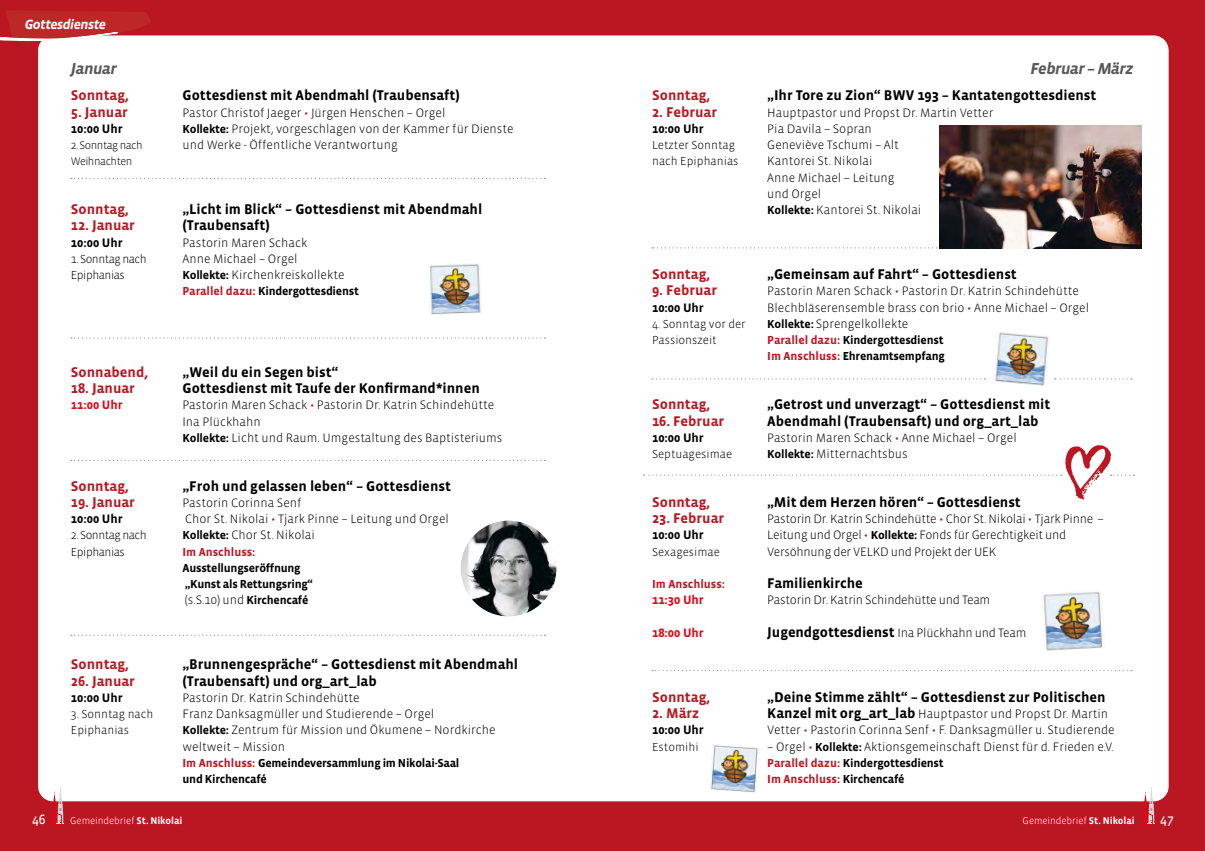
<style>
.page{position:relative;width:1205px;height:851px;background:#fff}
.page>*{position:absolute;margin:0;border:0;box-sizing:border-box;transform-origin:0 0}
.t1{font:italic 700 16.25px "Vista Sans OTCE";letter-spacing:-.03em;color:#575756}
.t2{font:700 14.38px/16.2px "Vista Sans OTCE";color:#000}
.t3{font:700 14.38px "Vista Sans OTCE";color:#ba1722}
.t4{font:italic 700 13.75px "Vista Sans OTCE";letter-spacing:-.04em;color:#fff}
.t5{font:13.75px "Vista Sans OTCE";color:#fff}
.t6{font:300 12.5px/16.2px "Vista Sans OTCE";color:#000}
.t7{font:300 12.5px/16.2px "Vista Sans OTCE";letter-spacing:-.02em;color:#000}
.t8{font:700 12.5px "Vista Sans OTCE";color:#000}
.t9{font:700 12.5px "Vista Sans OTCE";color:#e30613}
.t10{font:700 11.88px/16.2px "Vista Sans OTCE";letter-spacing:-.02em;color:#000}
.t11{font:300 11.88px/16.2px "Vista Sans OTCE";color:#000}
.t12{font:300 11.88px/16.2px "Vista Sans OTCE";letter-spacing:-.04em;color:#000}
.t13{font:700 11.88px "Vista Sans OTCE";color:#ba1722}
.t14{font:300 11.25px/16.2px "Vista Sans OTCE";letter-spacing:-.04em;color:#000}
.t15{font:300 10px "Vista Sans OTCE";letter-spacing:-.01em;color:#fff}
.s1{color:#ba1722}
.s2{font-weight:700;font-size:11.88px}
.s3{font-weight:700;font-size:14.38px}
.s4{font-weight:700}
</style>
<div class="page">
<div style="left:0;top:0;width:1205px;height:850px;background:#ba1722"></div>
<div style="left:38px;top:35px;width:1130px;height:766px;background:#fff;border-radius:15px"></div>
<svg style="left:0;top:10px;width:152px;height:32px"></svg>
<svg style="left:71px;top:634px;width:474px;height:1px"></svg>
<svg style="left:71px;top:337px;width:474px;height:1px"></svg>
<svg style="left:71px;top:459px;width:474px;height:2px"></svg>
<svg style="left:71px;top:178px;width:474px;height:1px"></svg>
<img style="left:429px;top:264px;width:53px;height:51px">
<img style="left:1043px;top:592px;width:61px;height:59px">
<img style="left:994px;top:332px;width:54px;height:54px">
<img style="left:710px;top:745px;width:48px;height:48px">
<svg style="left:652px;top:247px;width:285px;height:1px"></svg>
<svg style="left:652px;top:378px;width:333px;height:1px"></svg>
<svg style="left:1055px;top:378px;width:77px;height:1px"></svg>
<svg style="left:652px;top:670px;width:480px;height:1px"></svg>
<img style="left:939px;top:126px;width:202px;height:122px">
<svg style="left:52px;top:787px;width:12px;height:39px"></svg>
<svg style="left:1143px;top:787px;width:12px;height:39px"></svg>
<img style="left:461px;top:520px;width:95px;height:96px;border-radius:48px">
<svg style="left:643px;top:474px;width:491px;height:2px"></svg>
<p class="t4" style="left:25px;top:17px;width:83px">Gottesdienste</p>
<h1 class="t1" style="left:71px;top:59px;width:48px">Januar</h1>
<p class="t3" style="left:71px;top:87px;width:60px">Sonntag,</p>
<p class="t3" style="left:71px;top:103px;width:58px">5. Januar</p>
<p class="t8" style="left:71px;top:121px;width:53px">10:00 Uhr</p>
<p class="t14" style="left:71px;top:137px;width:73px">2. Sonntag nach<br>Weihnachten</p>
<p class="t3" style="left:71px;top:201px;width:60px">Sonntag,</p>
<p class="t3" style="left:71px;top:217px;width:66px">12. Januar</p>
<p class="t8" style="left:71px;top:235px;width:53px">10:00 Uhr</p>
<p class="t12" style="left:71px;top:250px;width:77px">1. Sonntag nach<br>Epiphanias</p>
<p class="t3" style="left:71px;top:363px;width:79px">Sonnabend,</p>
<p class="t3" style="left:71px;top:380px;width:66px">18. Januar</p>
<p class="t9" style="left:71px;top:398px;width:53px">11:00 Uhr</p>
<p class="t3" style="left:71px;top:477px;width:60px">Sonntag,</p>
<p class="t3" style="left:71px;top:493px;width:66px">19. Januar</p>
<p class="t8" style="left:71px;top:511px;width:53px">10:00 Uhr</p>
<p class="t12" style="left:71px;top:527px;width:77px">2. Sonntag nach<br>Epiphanias</p>
<p class="t3" style="left:71px;top:656px;width:60px">Sonntag,</p>
<p class="t3" style="left:71px;top:672px;width:66px">26. Januar</p>
<p class="t8" style="left:71px;top:690px;width:53px">10:00 Uhr</p>
<p class="t11" style="left:71px;top:705px;width:84px">3. Sonntag nach<br>Epiphanias</p>
<p class="t2" style="left:182px;top:87px;width:279px">Gottesdienst mit Abendmahl (Traubensaft)</p>
<p class="t6" style="left:182px;top:104px;width:332px">Pastor Christof Jaeger <span class="s1">•</span> Jürgen Henschen – Orgel<br><span class="s2">Kollekte:</span> Projekt, vorgeschlagen von der Kammer für Dienste und Werke - Öffentliche Verantwortung</p>
<p class="t2" style="left:182px;top:201px;width:301px">„Licht im Blick“ – Gottesdienst mit Abendmahl (Traubensaft)</p>
<p class="t6" style="left:182px;top:234px;width:163px">Pastorin Maren Schack<br>Anne Michael – Orgel<br><span class="s2">Kollekte:</span> Kirchenkreiskollekte</p>
<p class="t10" style="left:182px;top:283px;width:178px"><span class="s1">Parallel dazu:</span> Kindergottesdienst</p>
<p class="t2" style="left:182px;top:363px;width:299px">„Weil du ein Segen bist“<br>Gottesdienst mit Taufe der Konfirmand*innen</p>
<p class="t6" style="left:182px;top:397px;width:321px">Pastorin Maren Schack <span class="s1">•</span> Pastorin Dr. Katrin Schindehütte<br>Ina Plückhahn<br><span class="s2">Kollekte:</span> Licht und Raum. Umgestaltung des Baptisteriums</p>
<p class="t2" style="left:182px;top:477px;width:270px">„Froh und gelassen leben“ – Gottesdienst</p>
<p class="t6" style="left:182px;top:494px;width:268px">Pastorin Corinna Senf<br>Chor St. Nikolai <span class="s1">•</span> Tjark Pinne – Leitung und Orgel<br><span class="s2">Kollekte:</span> Chor St. Nikolai</p>
<p class="t13" style="left:182px;top:544px;width:74px">Im Anschluss:</p>
<p class="t10" style="left:182px;top:559px;width:132px">Ausstellungseröffnung „Kunst als Rettungsring“</p>
<p class="t6" style="left:185px;top:592px;width:125px">(s.S.10) und <span class="s2">Kirchencafé</span></p>
<p class="t2" style="left:182px;top:656px;width:337px">„Brunnengespräche“ – Gottesdienst mit Abendmahl (Traubensaft) und org_art_lab</p>
<p class="t6" style="left:182px;top:689px;width:315px">Pastorin Dr. Katrin Schindehütte<br>Franz Danksagmüller und Studierende – Orgel<br><span class="s2">Kollekte:</span> Zentrum für Mission und Ökumene – Nordkirche weltweit – Mission</p>
<p class="t10" style="left:182px;top:754px;width:278px"><span class="s1">Im Anschluss:</span> Gemeindeversammlung im Nikolai-Saal und Kirchencafé</p>
<p class="t3" style="left:652px;top:87px;width:60px">Sonntag,</p>
<p class="t3" style="left:652px;top:103px;width:66px">2. Februar</p>
<p class="t8" style="left:652px;top:121px;width:53px">10:00 Uhr</p>
<p class="t11" style="left:652px;top:137px;width:88px">Letzter Sonntag nach Epiphanias</p>
<p class="t3" style="left:652px;top:266px;width:60px">Sonntag,</p>
<p class="t3" style="left:652px;top:282px;width:66px">9. Februar</p>
<p class="t8" style="left:652px;top:300px;width:53px">10:00 Uhr</p>
<p class="t11" style="left:652px;top:315px;width:95px">4. Sonntag vor der<br>Passionszeit</p>
<p class="t3" style="left:652px;top:396px;width:60px">Sonntag,</p>
<p class="t3" style="left:652px;top:412px;width:74px">16. Februar</p>
<p class="t8" style="left:652px;top:430px;width:53px">10:00 Uhr</p>
<p class="t11" style="left:652px;top:445px;width:82px">Septuagesimae</p>
<p class="t3" style="left:652px;top:493px;width:60px">Sonntag,</p>
<p class="t3" style="left:652px;top:510px;width:74px">23. Februar</p>
<p class="t8" style="left:652px;top:528px;width:53px">10:00 Uhr</p>
<p class="t11" style="left:652px;top:543px;width:69px">Sexagesimae</p>
<p class="t13" style="left:652px;top:577px;width:74px">Im Anschluss:</p>
<p class="t9" style="left:652px;top:593px;width:53px">11:30 Uhr</p>
<p class="t9" style="left:652px;top:625px;width:53px">18:00 Uhr</p>
<p class="t3" style="left:652px;top:688px;width:60px">Sonntag,</p>
<p class="t3" style="left:652px;top:705px;width:49px">2. März</p>
<p class="t8" style="left:652px;top:723px;width:53px">10:00 Uhr</p>
<p class="t11" style="left:652px;top:738px;width:48px">Estomihi</p>
<h1 class="t1" style="left:1030px;top:59px;width:105px">Februar – März</h1>
<p class="t2" style="left:767px;top:87px;width:330px">„Ihr Tore zu Zion“ BWV 193 – Kantatengottesdienst</p>
<p class="t6" style="left:767px;top:104px;width:228px">Hauptpastor und Propst Dr. Martin Vetter<br>Pia Davila – Sopran<br>Geneviève Tschumi – Alt<br>Kantorei St. Nikolai<br>Anne Michael – Leitung<br>und Orgel<br><span class="s2">Kollekte:</span> Kantorei St. Nikolai</p>
<p class="t2" style="left:767px;top:266px;width:251px">„Gemeinsam auf Fahrt“ – Gottesdienst</p>
<p class="t6" style="left:767px;top:283px;width:323px">Pastorin Maren Schack <span class="s1">•</span> Pastorin Dr. Katrin Schindehütte<br>Blechbläserensemble brass con brio <span class="s1">•</span> Anne Michael – Orgel<br><span class="s2">Kollekte:</span> Sprengelkollekte</p>
<p class="t10" style="left:767px;top:332px;width:179px"><span class="s1">Parallel dazu:</span> Kindergottesdienst<br><span class="s1">Im Anschluss:</span> Ehrenamtsempfang</p>
<p class="t2" style="left:767px;top:396px;width:284px">„Getrost und unverzagt“ – Gottesdienst mit<br>Abendmahl (Traubensaft) und org_art_lab</p>
<p class="t6" style="left:767px;top:429px;width:251px">Pastorin Maren Schack <span class="s1">•</span> Anne Michael – Orgel<br><span class="s2">Kollekte:</span> Mitternachtsbus</p>
<p class="t2" style="left:767px;top:493px;width:255px">„Mit dem Herzen hören“ – Gottesdienst</p>
<p class="t7" style="left:767px;top:510px;width:338px">Pastorin Dr. Katrin Schindehütte <span class="s1">•</span> Chor St. Nikolai <span class="s1">•</span> Tjark Pinne –<br>Leitung und Orgel <span class="s1">•</span> <span class="s2">Kollekte:</span> Fonds für Gerechtigkeit und<br>Versöhnung der VELKD und Projekt der UEK</p>
<p class="t2" style="left:767px;top:575px;width:97px">Familienkirche</p>
<p class="t7" style="left:767px;top:592px;width:224px">Pastorin Dr. Katrin Schindehütte und Team</p>
<p class="t7" style="left:767px;top:624px;width:261px"><span class="s3">Jugendgottesdienst</span> Ina Plückhahn und Team</p>
<p class="t2" style="left:767px;top:688px;width:340px">„Deine Stimme zählt“ – Gottesdienst zur Politischen</p>
<p class="t6" style="left:767px;top:705px;width:349px"><span class="s3">Kanzel mit org_art_lab</span> Hauptpastor und Propst Dr. Martin<br>Vetter <span class="s1">•</span> Pastorin Corinna Senf <span class="s1">•</span> F. Danksagmüller u. Studierende</p>
<p class="t6" style="left:767px;top:738px;width:348px">– Orgel <span class="s1">•</span> <span class="s2">Kollekte:</span> Aktionsgemeinschaft Dienst für d. Frieden e.V.</p>
<p class="t10" style="left:767px;top:754px;width:178px"><span class="s1">Parallel dazu:</span> Kindergottesdienst<br><span class="s1">Im Anschluss:</span> Kirchencafé</p>
<p class="t5" style="left:32px;top:811px;width:15px">46</p>
<p class="t15" style="left:70px;top:814px;width:114px">Gemeindebrief <span class="s4">St. Nikolai</span></p>
<p class="t15" style="left:1022px;top:814px;width:114px">Gemeindebrief <span class="s4">St. Nikolai</span></p>
<p class="t5" style="left:1160px;top:811px;width:15px">47</p>
</div>
